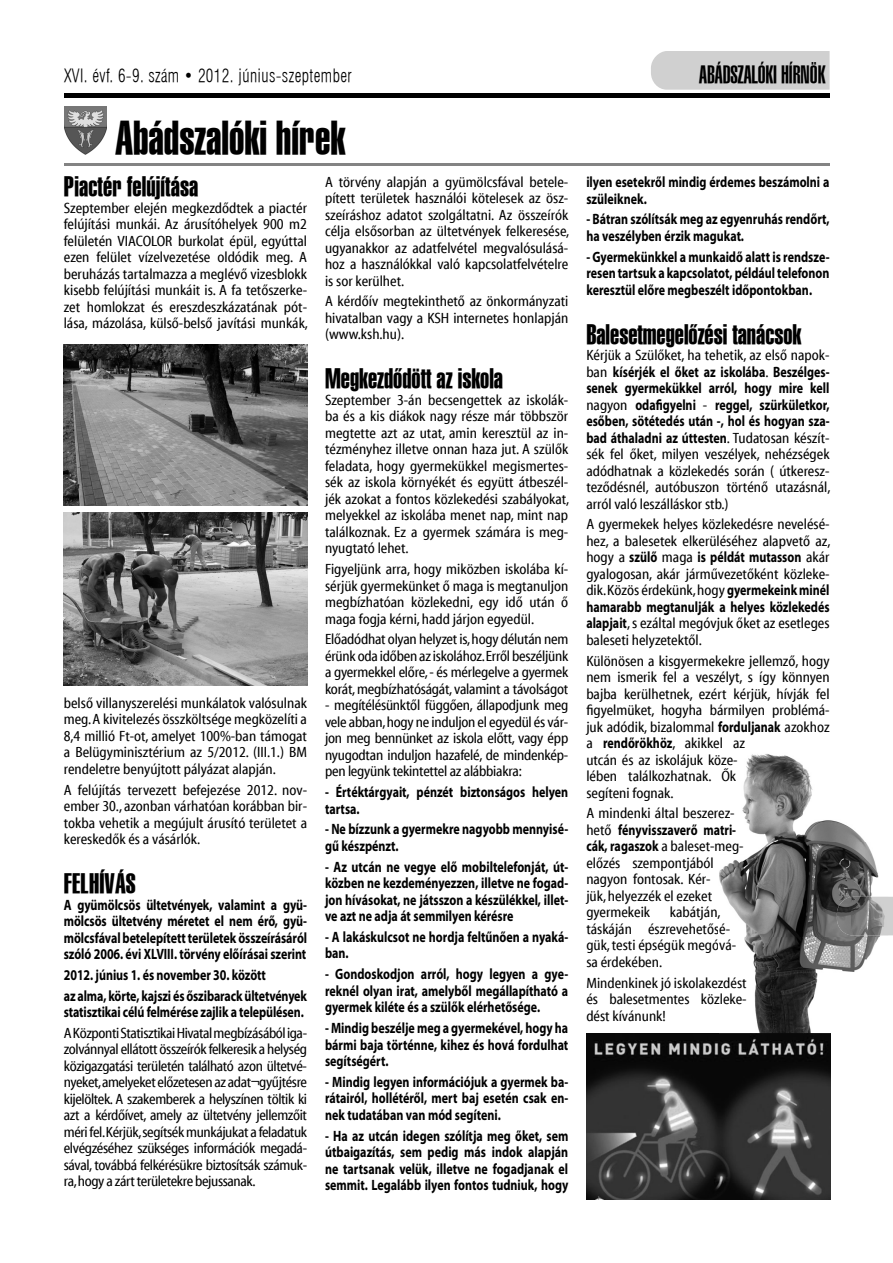
<style>
.page{position:relative;width:893px;height:1263px;background:#fff}
.page>*{position:absolute;margin:0;border:0;box-sizing:border-box;transform-origin:0 0}
.t1{font:45.45px "H Swiss 911 Extra Compressed BT";color:#000}
.t2{font:27px "H Swiss 911 Extra Compressed BT";color:#000}
.t3{font:24px "Swiss 911 U Cmp PFL Normal";color:#000}
.t4{font:18px "Swiss 721 Lt Cn PFL Normal";letter-spacing:.025em;color:#000;scale:.9 1}
.t5{font:15px/16.5px "Myriad Cn Web";color:#000;text-align:justify}
.t6{font:700 15px/16.5px "Myriad Pro";color:#000;text-align:justify;scale:.8 1}
.s1{font-family:"Myriad Cn Web";font-weight:400}
.s2{font-family:"Myriad Pro";font-weight:700}
</style>
<div class="page">
<hr style="left:64px;top:94px;width:765px;height:4px;background:#000">
<svg style="left:888px;top:897px;width:4px;height:38px"></svg>
<div style="left:651px;top:51px;width:178px;height:39px;background:#d0d0d0"></div>
<img style="left:64px;top:345px;width:243px;height:161px">
<img style="left:64px;top:513px;width:243px;height:172px">
<img style="left:64px;top:106px;width:43px;height:48px">
<hr style="left:64px;top:163px;width:765px;height:3px;background:#838383">
<img style="left:586px;top:1033px;width:244px;height:166px">
<img style="left:719px;top:754px;width:169px;height:279px">
<img style="left:836px;top:897px;width:52px;height:38px">
<img style="left:851px;top:911px;width:15px;height:17px">
<img style="left:719px;top:754px;width:18px;height:27px">
<img style="left:719px;top:808px;width:15px;height:11px">
<img style="left:719px;top:824px;width:16px;height:14px">
<img style="left:719px;top:841px;width:24px;height:13px">
<svg style="left:719px;top:907px;width:1px;height:14px"></svg>
<img style="left:719px;top:923px;width:10px;height:14px">
<img style="left:719px;top:940px;width:16px;height:13px">
<img style="left:719px;top:977px;width:27px;height:14px">
<img style="left:719px;top:994px;width:27px;height:10px">
<p class="t4" style="left:64px;top:64px;width:321px">XVI. évf. 6-9. szám • 2012. június-szeptember</p>
<p class="t3" style="left:699px;top:61px;width:127px">ABÁDSZALÓKI HÍRNÖK</p>
<p class="t1" style="left:115px;top:112px;width:232px">Abádszalóki hírek</p>
<p class="t2" style="left:64px;top:172px;width:136px">Piactér felújítása</p>
<p class="t5" style="left:64px;top:200px;width:246px">Szeptember elején megkezdődtek a piactér felújítási munkái. Az árusítóhelyek 900 m2 felületén VIACOLOR burkolat épül, egyúttal ezen felület vízelvezetése oldódik meg. A beruházás tartalmazza a meglévő vizesblokk kisebb felújítási munkáit is. A fa tetőszerke&shy;zet homlokzat és ereszdeszkázatának pót&shy;lása, mázolása, külső-belső javítási munkák,</p>
<p class="t5" style="left:64px;top:695px;width:245px">belső villanyszerelési munkálatok valósulnak meg. A kivitelezés összköltsége megközelíti a 8,4 millió Ft-ot, amelyet 100%-ban támogat a Belügyminisztérium az 5/2012. (III.1.) BM rendeletre benyújtott pályázat alapján.</p>
<p class="t5" style="left:64px;top:782px;width:245px">A felújítás tervezett befejezése 2012. nov&shy;ember 30., azonban várhatóan korábban bir&shy;tokba vehetik a megújult árusító területet a kereskedők és a vásárlók.</p>
<p class="t2" style="left:64px;top:868px;width:74px">FELHÍVÁS</p>
<p class="t6" style="left:64px;top:898px;width:306px">A gyümölcsös ültetvények, valamint a gyü&shy;mölcsös ültetvény méretet el nem érő, gyü&shy;mölcsfával betelepített területek összeírásáról szóló 2006. évi XLVIII. törvény előírásai szerint</p>
<p class="t6" style="left:64px;top:966px;width:305px;line-height:20.7px">2012. június 1. és november 30. között<br>az alma, körte, kajszi és őszibarack ültetvények</p>
<p class="t6" style="left:64px;top:1003px;width:305px;line-height:20.7px">statisztikai célú felmérése zajlik a településen.<br><span class="s1">A Központi Statisztikai Hivatal megbízásából iga-</span></p>
<p class="t5" style="left:64px;top:1041px;width:245px">zolvánnyal ellátott összeírók felkeresik a helység közigazgatási területén található azon ültetvé&shy;nyeket,amelyeket előzetesen az adat¬gyűjtésre kijelöltek. A szakemberek a helyszínen töltik ki azt a kérdőívet, amely az ültetvény jellemzőit méri fel.Kérjük, segítsék munkájukat a feladatuk elvégzéséhez szükséges információk megadá&shy;sával, továbbá felkérésükre biztosítsák számuk&shy;ra, hogy a zárt területekre bejussanak.</p>
<p class="t5" style="left:325px;top:174px;width:246px">A törvény alapján a gyümölcsfával betele&shy;pített területek használói kötelesek az ösz&shy;szeíráshoz adatot szolgáltatni. Az összeírók célja elsősorban az ültetvények felkeresése, ugyanakkor az adatfelvétel megvalósulásá&shy;hoz a használókkal való kapcsolatfelvételre is sor kerülhet.</p>
<p class="t5" style="left:325px;top:293px;width:245px">A kérdőív megtekinthető az önkormányzati hivatalban vagy a KSH internetes honlapján (www.ksh.hu).</p>
<p class="t2" style="left:325px;top:364px;width:179px">Megkezdődött az iskola</p>
<p class="t5" style="left:325px;top:392px;width:246px">Szeptember 3-án becsengettek az iskolák&shy;ba és a kis diákok nagy része már többször megtette azt az utat, amin keresztül az in&shy;tézményhez illetve onnan haza jut. A szülők feladata, hogy gyermekükkel megismertes&shy;sék az iskola környékét és együtt átbeszél&shy;jék azokat a fontos közlekedési szabályokat, melyekkel az iskolába menet nap, mint nap találkoznak. Ez a gyermek számára is meg&shy;nyugtató lehet.</p>
<p class="t5" style="left:325px;top:561px;width:245px">Figyeljünk arra, hogy miközben iskolába kí&shy;sérjük gyermekünket ő maga is megtanuljon megbízhatóan közlekedni, egy idő után ő maga fogja kérni, hadd járjon egyedül.</p>
<p class="t5" style="left:325px;top:631px;width:245px">Előadódhat olyan helyzet is, hogy délután nem érünk oda időben az iskolához.Erről beszéljünk a gyermekkel előre, - és mérlegelve a gyermek korát, megbízhatóságát, valamint a távolságot</p>
<p class="t5" style="left:325px;top:697px;width:245px">- megítélésünktől függően, állapodjunk meg vele abban, hogy ne induljon el egyedül és vár&shy;jon meg bennünket az iskola előtt, vagy épp nyugodtan induljon hazafelé, de mindenkép&shy;pen legyünk tekintettel az alábbiakra:</p>
<p class="t6" style="left:325px;top:785px;width:305px">- Értéktárgyait, pénzét biztonságos helyen tartsa.</p>
<p class="t6" style="left:325px;top:822px;width:305px">- Ne bízzunk a gyermekre nagyobb mennyisé&shy;gű készpénzt.</p>
<p class="t6" style="left:325px;top:860px;width:305px">- Az utcán ne vegye elő mobiltelefonját, út&shy;közben ne kezdeményezzen, illetve ne fogad&shy;jon hívásokat, ne játsszon a készülékkel, illet&shy;ve azt ne adja át semmilyen kérésre</p>
<p class="t6" style="left:325px;top:930px;width:305px">- A lakáskulcsot ne hordja feltűnően a nyaká&shy;ban.</p>
<p class="t6" style="left:325px;top:967px;width:305px">- Gondoskodjon arról, hogy legyen a gye&shy;reknél olyan irat, amelyből megállapítható a gyermek kiléte és a szülők elérhetősége.</p>
<p class="t6" style="left:325px;top:1021px;width:305px">- Mindig beszélje meg a gyermekével, hogy ha bármi baja történne, kihez és hová fordulhat segítségért.</p>
<p class="t6" style="left:325px;top:1075px;width:305px">- Mindig legyen információjuk a gyermek ba&shy;rátairól, hollétéről, mert baj esetén csak en&shy;nek tudatában van mód segíteni.</p>
<p class="t6" style="left:325px;top:1128px;width:305px">- Ha az utcán idegen szólítja meg őket, sem útbaigazítás, sem pedig más indok alapján ne tartsanak velük, illetve ne fogadjanak el semmit. Legalább ilyen fontos tudniuk, hogy</p>
<p class="t6" style="left:586px;top:175px;width:305px">ilyen esetekről mindig érdemes beszámolni a szüleiknek.</p>
<p class="t6" style="left:586px;top:212px;width:305px">- Bátran szólítsák meg az egyenruhás rendőrt, ha veszélyben érzik magukat.</p>
<p class="t6" style="left:586px;top:250px;width:305px">- Gyermekünkkel a munkaidő alatt is rendsze&shy;resen tartsuk a kapcsolatot, például telefonon keresztül előre megbeszélt időpontokban.</p>
<p class="t2" style="left:586px;top:319px;width:216px">Balesetmegelőzési tanácsok</p>
<p class="t5" style="left:586px;top:347px;width:246px">Kérjük a Szülőket, ha tehetik, az első napok&shy;ban <span class="s2">kísérjék el őket az iskolába</span>. <span class="s2">Beszélges&shy;senek gyermekükkel arról, hogy mire kell </span>nagyon <span class="s2">odafigyelni</span> - <span class="s2">reggel, szürkületkor, esőben, sötétedés után -, hol és hogyan sza&shy;bad áthaladni az úttesten</span>. Tudatosan készít&shy;sék fel őket, milyen veszélyek, nehézségek adódhatnak a közlekedés során ( útkeresz&shy;teződésnél, autóbuszon történő utazásnál, arról való leszálláskor stb.)</p>
<p class="t5" style="left:586px;top:516px;width:246px">A gyermekek helyes közlekedésre nevelésé&shy;hez, a balesetek elkerüléséhez alapvető az, hogy a <span class="s2">szülő</span> maga <span class="s2">is példát mutasson</span> akár gyalogosan, akár járművezetőként közleke&shy;dik. Közös érdekünk, hogy <span class="s2">gyermekeink minél hamarabb megtanulják a helyes közlekedés alapjait</span>, s ezáltal megóvjuk őket az esetleges baleseti helyzetektől.</p>
<p class="t5" style="left:586px;top:653px;width:245px;text-align:left">Különösen a kisgyermekekre jellemző, hogy nem ismerik fel a veszélyt, s így könnyen bajba kerülhetnek, ezért kérjük, hívják fel figyelmüket, hogyha bármilyen problémá&shy;juk adódik, bizalommal <span class="s2">forduljanak</span> azokhoz a <span class="s2">rendőrökhöz</span>, akikkel az<br>utcán és az iskolájuk köze-<br>lében találkozhatnak.<br>segíteni fognak.</p>
<p class="t5" style="left:586px;top:805px;width:159px;text-align:left">A mindenki által beszerez&shy;hető <span class="s2">fényvisszaverő matri&shy;cák, ragaszok</span> a baleset-meg&shy;előzés szempontjából nagyon fontosak. Kér-<br>jük, helyezzék el ezeket gyermekeik</p>
<p class="t5" style="left:721px;top:768px;width:16px">Ők</p>
<p class="t5" style="left:586px;top:904px;width:151px;text-align:left;text-indent:83px">kabátján, táskáján észrevehetősé&shy;gük, testi épségük megóvá&shy;sa érdekében.</p>
<p class="t5" style="left:586px;top:975px;width:162px">Mindenkinek jó iskolakezdést és balesetmentes közleke&shy;dést kívánunk!</p>
</div>
